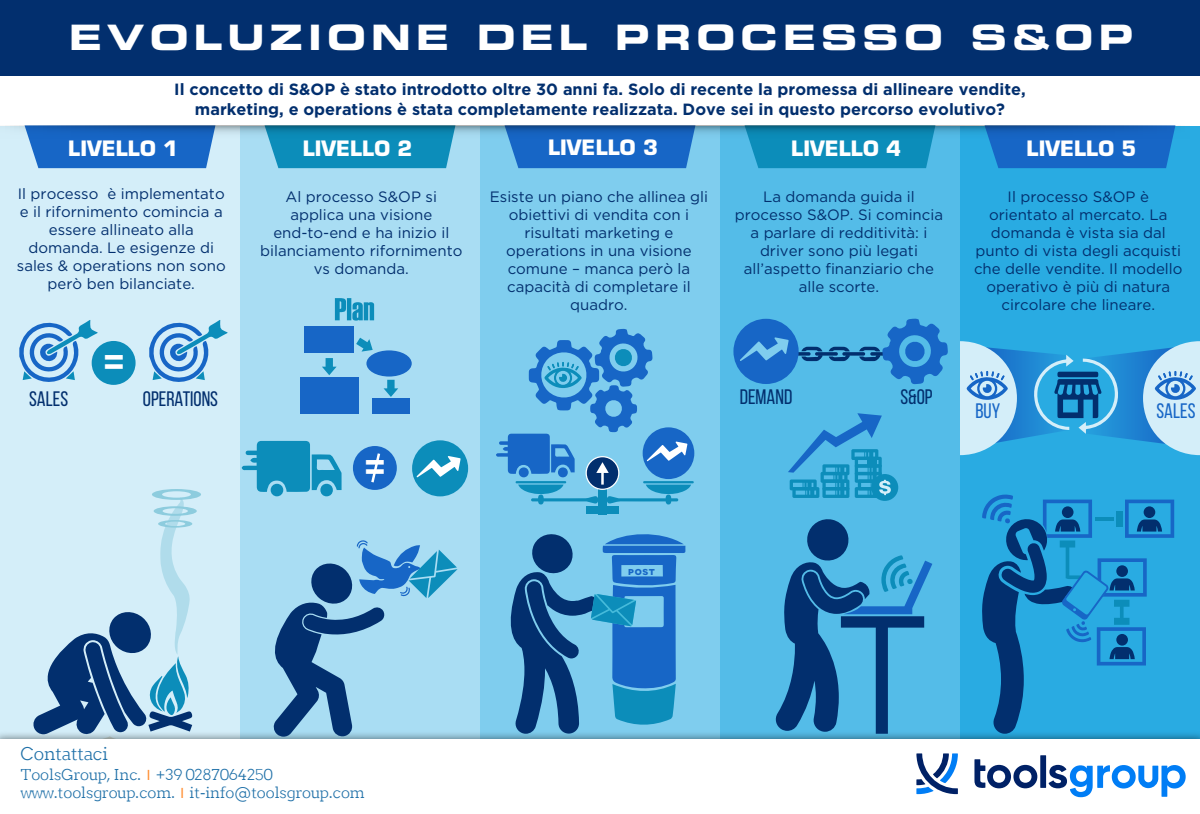
<style>
.page{position:relative;width:1200px;height:814px;background:#fff}
.page>*{position:absolute;margin:0;border:0;box-sizing:border-box;transform-origin:0 0}
.t1{font:700 37.38px "Montserrat";color:#fff}
.t2{font:35px "Eurostile LT Std Bold Ex 2";letter-spacing:.15em;color:#fff}
.t3{font:21px "Bebas Neue";color:#022f6e}
.t4{font:21px "Bebas Neue";color:#1766c6}
.t5{font:700 20.62px "Eurostile LT Std";color:#fff}
.t6{font:300 17.5px "Twentytwelve Slab";color:#1f70a8}
.t7{font:700 16.25px/19.5px "Gotham";color:#022f6e;text-align:center}
.t8{font:15px/18px "Gotham";color:#022f6e;text-align:center}
.t9{font:300 15px/18px "Twentytwelve Slab";color:#1f70a8}
.t10{font:700 10.75px "Novecentosanswide";color:#1766c6}
.s1{font-family:"Myriad Pro";font-weight:400;color:#ff8e31}
</style>
<div class="page">
<div style="left:0;top:71px;width:240px;height:673px;background:#d4eef9"></div>
<div style="left:240px;top:71px;width:240px;height:673px;background:#a9ddf3"></div>
<div style="left:480px;top:71px;width:240px;height:673px;background:#7fcdee"></div>
<div style="left:720px;top:71px;width:240px;height:673px;background:#54bce8"></div>
<div style="left:960px;top:71px;width:240px;height:673px;background:#29abe2"></div>
<svg style="left:1017px;top:350px;width:42px;height:89px;background:#1f88d3"></svg>
<svg style="left:1094px;top:351px;width:49px;height:90px;background:#1f88d3"></svg>
<div style="left:0;top:739px;width:1200px;height:75px;background:#fff"></div>
<div style="left:0;top:0;width:1200px;height:76px;background:#022f6e"></div>
<div style="left:0;top:76px;width:1200px;height:49px;background:#fff"></div>
<svg style="left:974px;top:759px;width:63px;height:29px"></svg>
<div style="left:1040px;top:755px;width:6px;height:33px;background:#002166"></div>
<svg style="left:1049px;top:765px;width:137px;height:32px"></svg>
<svg style="left:916px;top:753px;width:42px;height:41px"></svg>
<div style="left:33px;top:151px;width:177px;height:17px;background:#1766c6"></div>
<div style="left:513px;top:151px;width:177px;height:17px;background:#1766c6"></div>
<div style="left:993px;top:151px;width:177px;height:17px;background:#1766c6"></div>
<div style="left:273px;top:151px;width:177px;height:17px;background:#0c8dba"></div>
<div style="left:753px;top:151px;width:177px;height:17px;background:#0c8dba"></div>
<svg style="left:0;top:125px;width:1200px;height:26px"></svg>
<svg style="left:19px;top:320px;width:79px;height:62px"></svg>
<svg style="left:149px;top:320px;width:78px;height:62px"></svg>
<div style="left:92px;top:341px;width:44px;height:44px;background:#0c8dba;border-radius:50%"></div>
<div style="left:353px;top:446px;width:44px;height:44px;background:#1766c6;border-radius:50%"></div>
<div style="left:305px;top:327px;width:49px;height:26px;background:#1766c6"></div>
<div style="left:372px;top:398px;width:37px;height:16px;background:#1766c6"></div>
<svg style="left:384px;top:380px;width:14px;height:17px"></svg>
<div style="left:300px;top:377px;width:59px;height:37px;background:#1766c6"></div>
<div style="left:366px;top:350px;width:46px;height:26px;background:#1766c6;border-radius:50%"></div>
<svg style="left:356px;top:338px;width:17px;height:13px"></svg>
<svg style="left:335px;top:298px;width:39px;height:22px"></svg>
<svg style="left:322px;top:358px;width:15px;height:17px"></svg>
<svg style="left:1143px;top:341px;width:57px;height:114px;background:#9fcfed"></svg>
<svg style="left:960px;top:341px;width:57px;height:114px;background:#9fcfed"></svg>
<div style="left:412px;top:440px;width:56px;height:56px;background:#0c8dba;border-radius:50%"></div>
<svg style="left:417px;top:456px;width:44px;height:21px"></svg>
<div style="left:733px;top:319px;width:66px;height:65px;background:#1766c6;border-radius:50%"></div>
<svg style="left:740px;top:319px;width:208px;height:65px"></svg>
<div style="left:871px;top:474px;width:27px;height:27px;background:#0c8dba;border-radius:50%"></div>
<svg style="left:788px;top:413px;width:103px;height:85px"></svg>
<svg style="left:242px;top:441px;width:100px;height:51px"></svg>
<div style="left:271px;top:484px;width:12px;height:12px;background:#0c8dba;border-radius:50%"></div>
<div style="left:320px;top:483px;width:13px;height:13px;background:#0c8dba;border-radius:50%"></div>
<svg style="left:1032px;top:355px;width:88px;height:79px"></svg>
<svg style="left:371px;top:453px;width:10px;height:30px"></svg>
<svg style="left:32px;top:489px;width:169px;height:250px"></svg>
<svg style="left:269px;top:540px;width:188px;height:197px"></svg>
<svg style="left:774px;top:519px;width:158px;height:214px"></svg>
<svg style="left:981px;top:494px;width:193px;height:239px"></svg>
<svg style="left:506px;top:534px;width:180px;height:199px"></svg>
<div style="left:598px;top:486px;width:9px;height:28px;background:#0c8dba"></div>
<div style="left:586px;top:506px;width:33px;height:8px;background:#0c8dba"></div>
<svg style="left:496px;top:329px;width:198px;height:175px"></svg>
<h2 class="t2" style="left:69px;top:13px;width:1066px">EVOLUZIONE DEL PROCESSO S&amp;OP</h2>
<p class="t7" style="left:174px;top:80px;width:853px">Il concetto di S&amp;OP è stato introdotto oltre 30 anni fa. Solo di recente la promessa di allineare vendite, marketing, e operations è stata completamente realizzata. Dove sei in questo percorso evolutivo?</p>
<h3 class="t5" style="left:68px;top:136px;width:111px">LIVELLO 1</h3>
<h3 class="t5" style="left:303px;top:136px;width:111px">LIVELLO 2</h3>
<h3 class="t5" style="left:548px;top:135px;width:111px">LIVELLO 3</h3>
<h3 class="t5" style="left:791px;top:136px;width:111px">LIVELLO 4</h3>
<h3 class="t5" style="left:1027px;top:136px;width:111px">LIVELLO 5</h3>
<p class="t8" style="left:17px;top:184px;width:210px">Il processo è implementato e il rifornimento comincia a essere allineato alla domanda. Le esigenze di sales &amp; operations non sono però ben bilanciate.</p>
<p class="t8" style="left:260px;top:187px;width:204px">Al processo S&amp;OP si applica una visione end-to-end e ha inizio il bilanciamento rifornimento vs domanda.</p>
<p class="t8" style="left:490px;top:187px;width:220px">Esiste un piano che allinea gli obiettivi di vendita con i risultati marketing e operations in una visione comune – manca però la capacità di completare il quadro.</p>
<p class="t8" style="left:735px;top:187px;width:210px">La domanda guida il processo S&amp;OP. Si comincia a parlare di redditività: i driver sono più legati all’aspetto finanziario che alle scorte.</p>
<p class="t8" style="left:974px;top:187px;width:210px">Il processo S&amp;OP è orientato al mercato. La domanda è vista sia dal punto di vista degli acquisti che delle vendite. Il modello operativo è più di natura circolare che lineare.</p>
<h3 class="t3" style="left:29px;top:387px;width:41px">SALES</h3>
<h1 class="t1" style="left:103px;top:335px;width:24px">=</h1>
<h3 class="t3" style="left:143px;top:387px;width:77px">OPERATIONS</h3>
<h3 class="t3" style="left:740px;top:385px;width:54px">DEMAND</h3>
<h1 class="t1" style="left:364px;top:440px;width:24px">=</h1>
<p class="t10" style="left:628px;top:564px;width:28px">post</p>
<p class="t6" style="left:21px;top:743px;width:89px">Contattaci</p>
<p class="t9" style="left:21px;top:766px;width:346px">ToolsGroup, Inc. <span class="s1">Ι</span> +39 0287064250 www.toolsgroup.com. <span class="s1">Ι</span> it-info@toolsgroup.com</p>
<h3 class="t3" style="left:900px;top:385px;width:34px">S&amp;OP</h3>
<h3 class="t4" style="left:975px;top:399px;width:26px">BUY</h3>
<h3 class="t4" style="left:1157px;top:399px;width:41px">SALES</h3>
</div>
